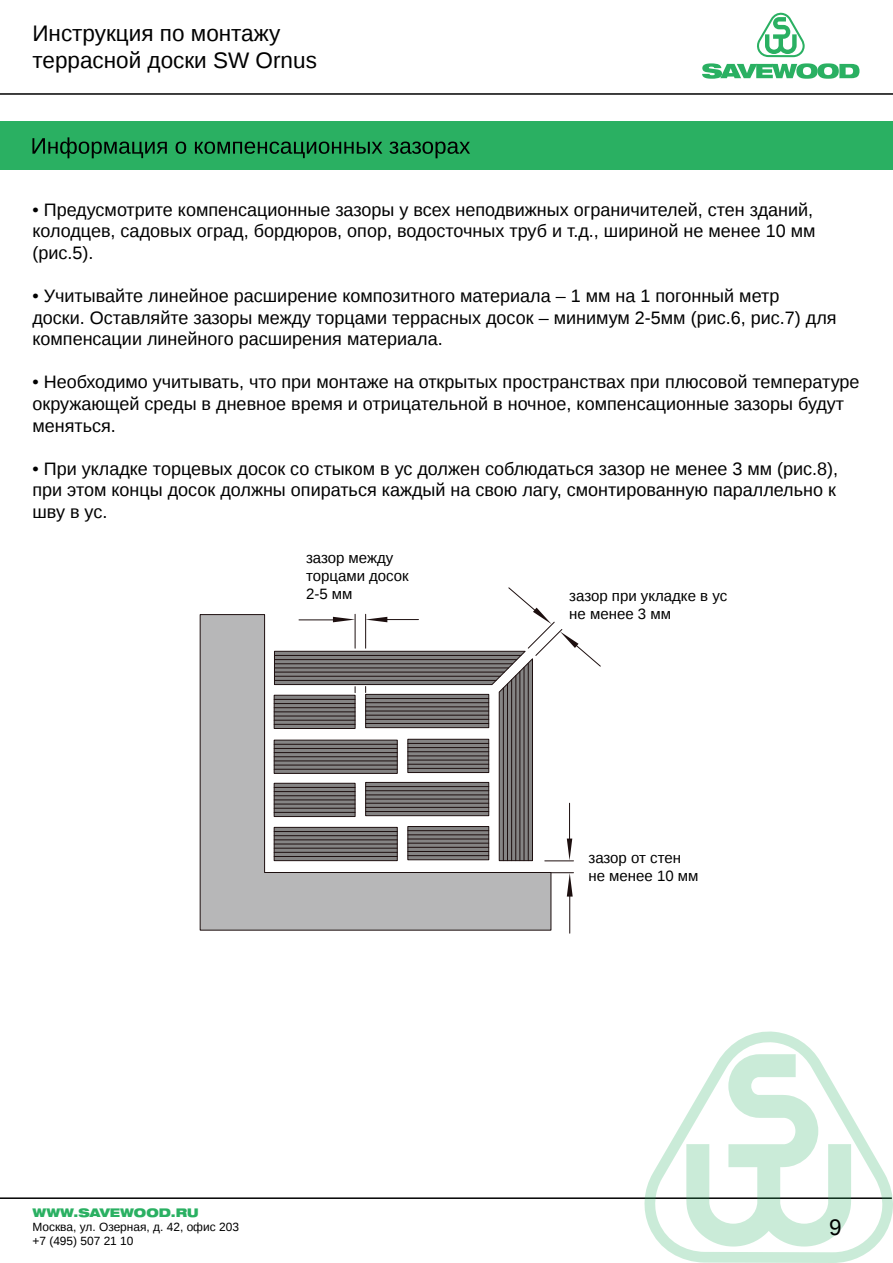
<style>
.page{position:relative;width:893px;height:1263px;background:#fff}
.page>*{position:absolute;margin:0;border:0;box-sizing:border-box;transform-origin:0 0}
.t1{font:22.5px/27px "Liberation Sans";color:#000}
.t2{font:18px/21.6px "Liberation Sans";color:#000}
.t3{font:15px/18px "Liberation Sans";color:#000}
.t4{font:11.85px/14.2px "Liberation Sans";color:#000}
.t5{font:900 expanded 11.85px "Helvetica 93";color:#2ab062}
</style>
<div class="page">
<svg style="left:757px;top:12px;width:48px;height:45px"></svg>
<svg style="left:702px;top:63px;width:157px;height:16px"></svg>
<div style="left:0;top:122px;width:893px;height:48px;background:#2ab062"></div>
<hr style="left:0;top:93px;width:893px;height:2px;background:#000">
<hr style="left:0;top:1197px;width:892px;height:2px;background:#000">
<svg style="left:642px;top:1031px;width:251px;height:232px"></svg>
<hr style="left:527px;top:872px;width:46px;height:1px;background:#1d0f0f">
<hr style="left:569px;top:892px;width:1px;height:41px;background:#1d0f0f">
<svg style="left:567px;top:873px;width:6px;height:23px"></svg>
<svg style="left:200px;top:614px;width:351px;height:316px;background:#bababa"></svg>
<svg style="left:274px;top:587px;width:327px;height:275px"></svg>
<hr style="left:274px;top:668px;width:235px;height:1px;background:#1d0f0f">
<hr style="left:274px;top:659px;width:243px;height:1px;background:#1d0f0f">
<hr style="left:274px;top:676px;width:226px;height:1px;background:#1d0f0f">
<hr style="left:524px;top:667px;width:1px;height:194px;background:#1d0f0f">
<hr style="left:507px;top:684px;width:1px;height:177px;background:#1d0f0f">
<hr style="left:515px;top:675px;width:1px;height:186px;background:#1d0f0f">
<hr style="left:274px;top:680px;width:222px;height:1px;background:#1d0f0f">
<hr style="left:274px;top:672px;width:230px;height:1px;background:#1d0f0f">
<hr style="left:274px;top:663px;width:239px;height:1px;background:#1d0f0f">
<hr style="left:274px;top:655px;width:247px;height:1px;background:#1d0f0f">
<hr style="left:528px;top:663px;width:1px;height:198px;background:#1d0f0f">
<hr style="left:520px;top:671px;width:1px;height:190px;background:#1d0f0f">
<hr style="left:511px;top:680px;width:1px;height:181px;background:#1d0f0f">
<hr style="left:503px;top:688px;width:1px;height:173px;background:#1d0f0f">
<hr style="left:408px;top:843px;width:81px;height:1px;background:#1d0f0f">
<hr style="left:274px;top:844px;width:123px;height:1px;background:#1d0f0f">
<hr style="left:274px;top:852px;width:123px;height:1px;background:#1d0f0f">
<hr style="left:274px;top:835px;width:123px;height:1px;background:#1d0f0f">
<hr style="left:408px;top:834px;width:81px;height:1px;background:#1d0f0f">
<hr style="left:408px;top:830px;width:81px;height:1px;background:#1d0f0f">
<hr style="left:408px;top:839px;width:81px;height:1px;background:#1d0f0f">
<hr style="left:408px;top:851px;width:81px;height:1px;background:#1d0f0f">
<hr style="left:408px;top:847px;width:81px;height:1px;background:#1d0f0f">
<hr style="left:408px;top:855px;width:81px;height:1px;background:#1d0f0f">
<hr style="left:274px;top:856px;width:123px;height:1px;background:#1d0f0f">
<hr style="left:274px;top:848px;width:123px;height:1px;background:#1d0f0f">
<hr style="left:274px;top:839px;width:123px;height:1px;background:#1d0f0f">
<hr style="left:274px;top:831px;width:123px;height:1px;background:#1d0f0f">
<hr style="left:366px;top:723px;width:123px;height:1px;background:#1d0f0f">
<hr style="left:366px;top:715px;width:123px;height:1px;background:#1d0f0f">
<hr style="left:366px;top:707px;width:123px;height:1px;background:#1d0f0f">
<hr style="left:366px;top:698px;width:123px;height:1px;background:#1d0f0f">
<hr style="left:274px;top:699px;width:81px;height:1px;background:#1d0f0f">
<hr style="left:274px;top:707px;width:81px;height:1px;background:#1d0f0f">
<hr style="left:274px;top:703px;width:81px;height:1px;background:#1d0f0f">
<hr style="left:274px;top:716px;width:81px;height:1px;background:#1d0f0f">
<hr style="left:274px;top:724px;width:81px;height:1px;background:#1d0f0f">
<hr style="left:274px;top:720px;width:81px;height:1px;background:#1d0f0f">
<hr style="left:366px;top:719px;width:123px;height:1px;background:#1d0f0f">
<hr style="left:366px;top:702px;width:123px;height:1px;background:#1d0f0f">
<hr style="left:366px;top:711px;width:123px;height:1px;background:#1d0f0f">
<hr style="left:274px;top:712px;width:81px;height:1px;background:#1d0f0f">
<hr style="left:274px;top:744px;width:123px;height:1px;background:#1d0f0f">
<hr style="left:274px;top:752px;width:123px;height:1px;background:#1d0f0f">
<hr style="left:274px;top:761px;width:123px;height:1px;background:#1d0f0f">
<hr style="left:274px;top:769px;width:123px;height:1px;background:#1d0f0f">
<hr style="left:408px;top:768px;width:81px;height:1px;background:#1d0f0f">
<hr style="left:408px;top:760px;width:81px;height:1px;background:#1d0f0f">
<hr style="left:408px;top:764px;width:81px;height:1px;background:#1d0f0f">
<hr style="left:408px;top:751px;width:81px;height:1px;background:#1d0f0f">
<hr style="left:408px;top:743px;width:81px;height:1px;background:#1d0f0f">
<hr style="left:408px;top:747px;width:81px;height:1px;background:#1d0f0f">
<hr style="left:274px;top:748px;width:123px;height:1px;background:#1d0f0f">
<hr style="left:274px;top:765px;width:123px;height:1px;background:#1d0f0f">
<hr style="left:274px;top:756px;width:123px;height:1px;background:#1d0f0f">
<hr style="left:408px;top:756px;width:81px;height:1px;background:#1d0f0f">
<hr style="left:366px;top:811px;width:123px;height:1px;background:#1d0f0f">
<hr style="left:366px;top:803px;width:123px;height:1px;background:#1d0f0f">
<hr style="left:366px;top:795px;width:123px;height:1px;background:#1d0f0f">
<hr style="left:366px;top:786px;width:123px;height:1px;background:#1d0f0f">
<hr style="left:274px;top:787px;width:81px;height:1px;background:#1d0f0f">
<hr style="left:274px;top:795px;width:81px;height:1px;background:#1d0f0f">
<hr style="left:274px;top:791px;width:81px;height:1px;background:#1d0f0f">
<hr style="left:274px;top:804px;width:81px;height:1px;background:#1d0f0f">
<hr style="left:274px;top:812px;width:81px;height:1px;background:#1d0f0f">
<hr style="left:274px;top:808px;width:81px;height:1px;background:#1d0f0f">
<hr style="left:366px;top:807px;width:123px;height:1px;background:#1d0f0f">
<hr style="left:366px;top:790px;width:123px;height:1px;background:#1d0f0f">
<hr style="left:366px;top:799px;width:123px;height:1px;background:#1d0f0f">
<hr style="left:274px;top:800px;width:81px;height:1px;background:#1d0f0f">
<svg style="left:32px;top:137px;width:135px;height:21px"></svg>
<svg style="left:176px;top:142px;width:10px;height:12px"></svg>
<svg style="left:195px;top:142px;width:187px;height:16px"></svg>
<svg style="left:389px;top:142px;width:81px;height:16px"></svg>
<p class="t1" style="left:32px;top:20px;width:286px">Инструкция по монтажу террасной доски SW Ornus</p>
<p class="t2" style="left:32px;top:199px;width:785px">• Предусмотрите компенсационные зазоры у всех неподвижных ограничителей, стен зданий, колодцев, садовых оград, бордюров, опор, водосточных труб и т.д., шириной не менее 10 мм (рис.5).</p>
<p class="t2" style="left:32px;top:286px;width:806px">• Учитывайте линейное расширение композитного материала – 1 мм на 1 погонный метр<br>доски. Оставляйте зазоры между торцами террасных досок – минимум 2-5мм (рис.6, рис.7) для компенсации линейного расширения материала.</p>
<p class="t2" style="left:32px;top:372px;width:828px">• Необходимо учитывать, что при монтаже на открытых пространствах при плюсовой температуре окружающей среды в дневное время и отрицательной в ночное, компенсационные зазоры будут меняться.</p>
<p class="t2" style="left:32px;top:458px;width:807px">• При укладке торцевых досок со стыком в ус должен соблюдаться зазор не менее 3 мм (рис.8), при этом концы досок должны опираться каждый на свою лагу, смонтированную параллельно к шву в ус.</p>
<p class="t3" style="left:306px;top:550px;width:104px">зазор между торцами досок<br>2-5 мм</p>
<p class="t5" style="left:32px;top:1205px;width:168px">WWW.SAVEWOOD.RU</p>
<p class="t4" style="left:32px;top:1220px;width:208px">Москва, ул. Озерная, д. 42, офис 203 +7 (495) 507 21 10</p>
<p class="t3" style="left:569px;top:587px;width:159px">зазор при укладке в ус не менее 3 мм</p>
<p class="t3" style="left:588px;top:849px;width:112px">зазор от стен не менее 10 мм</p>
<p class="t1" style="left:829px;top:1214px;width:14px">9</p>
</div>
